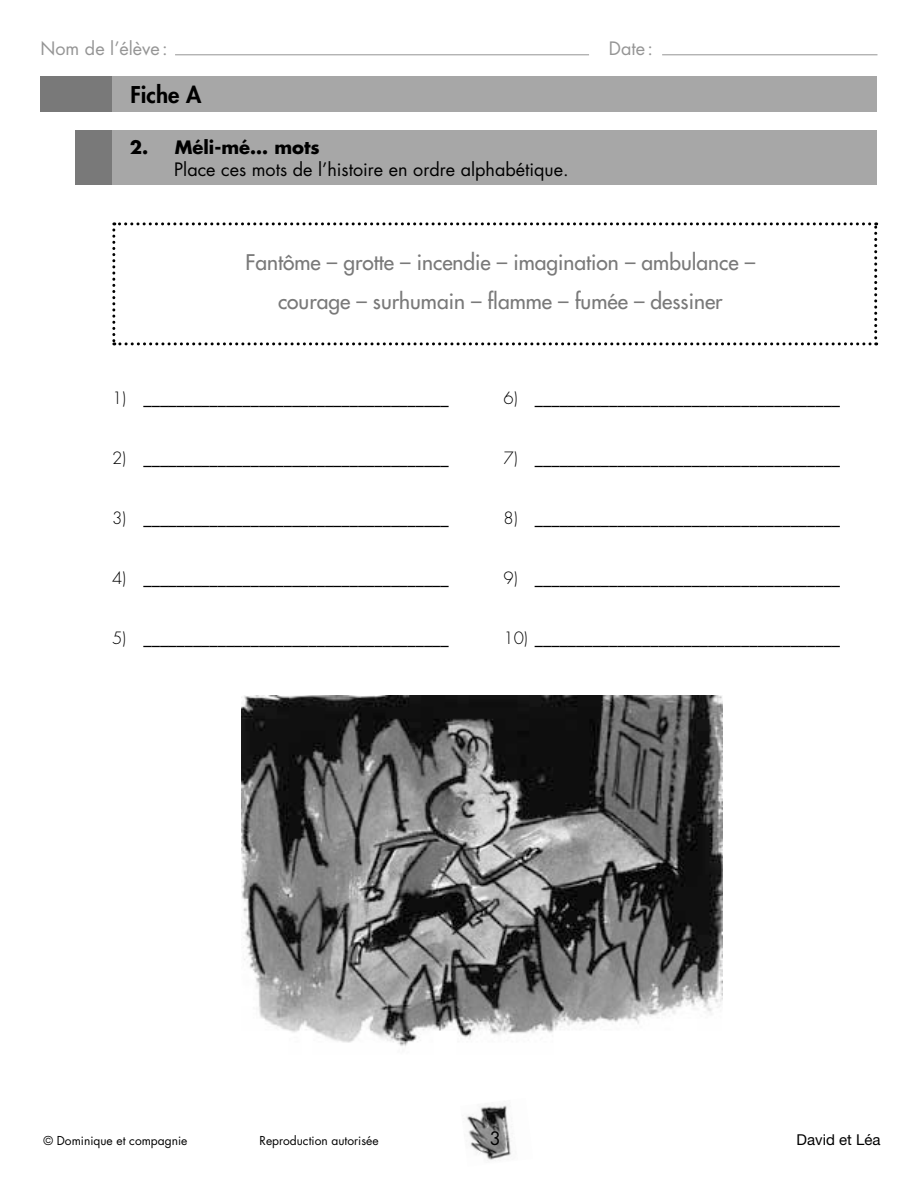
<style>
.page{position:relative;width:918px;height:1188px;background:#fff}
.page>*{position:absolute;margin:0;border:0;box-sizing:border-box;transform-origin:0 0}
.t1{font:800 22.5px "Futura";color:#000}
.t2{font:21px/39px "Futura";color:#797979;text-align:center}
.t3{font:18px "Futura";color:#000}
.t4{font:18px "Futura";color:#959595}
.t5{font:700 18px "Futura";color:#000}
.t6{font:300 16.5px "Futura";color:#000}
.t7{font:15px "Helvetica Neue";color:#000}
.t8{font:12px "Futura";color:#000}
</style>
<div class="page">
<hr style="left:175px;top:54px;width:414px;height:1px;background:#959595">
<hr style="left:662px;top:54px;width:215px;height:1px;background:#959595">
<img style="left:466px;top:1105px;width:45px;height:55px">
<div style="left:40px;top:76px;width:72px;height:36px;background:#797979"></div>
<div style="left:112px;top:76px;width:766px;height:36px;background:#a7a7a7"></div>
<svg style="left:112px;top:222px;width:765px;height:123px"></svg>
<div style="left:76px;top:130px;width:36px;height:55px;background:#797979"></div>
<div style="left:112px;top:130px;width:764px;height:55px;background:#a7a7a7"></div>
<img style="left:242px;top:695px;width:480px;height:352px">
<p class="t4" style="left:40px;top:36px;width:129px">Nom de l’élève:</p>
<p class="t4" style="left:609px;top:36px;width:46px">Date:</p>
<h1 class="t1" style="left:130px;top:80px;width:72px">Fiche A</h1>
<p class="t5" style="left:130px;top:135px;width:191px">2. Méli-mé… mots</p>
<p class="t3" style="left:174px;top:157px;width:396px">Place ces mots de l’histoire en ordre alphabétique.</p>
<p class="t2" style="left:245px;top:243px;width:511px">Fantôme – grotte – incendie – imagination – ambulance – courage – surhumain – flamme – fumée – dessiner</p>
<p class="t6" style="left:112px;top:388px;width:338px">1) _____________________________________</p>
<p class="t6" style="left:503px;top:388px;width:338px">6) _____________________________________</p>
<p class="t6" style="left:112px;top:448px;width:338px">2) _____________________________________</p>
<p class="t6" style="left:503px;top:448px;width:338px">7) _____________________________________</p>
<p class="t6" style="left:112px;top:508px;width:338px">3) _____________________________________</p>
<p class="t6" style="left:503px;top:508px;width:338px">8) _____________________________________</p>
<p class="t6" style="left:112px;top:568px;width:338px">4) _____________________________________</p>
<p class="t6" style="left:503px;top:568px;width:338px">9) _____________________________________</p>
<p class="t6" style="left:112px;top:628px;width:338px">5) _____________________________________</p>
<p class="t6" style="left:503px;top:628px;width:338px">10) _____________________________________</p>
<p class="t8" style="left:44px;top:1132px;width:145px">© Dominique et compagnie</p>
<p class="t8" style="left:260px;top:1132px;width:121px">Reproduction autorisée</p>
<p class="t3" style="left:490px;top:1125px;width:13px">3</p>
<p class="t7" style="left:797px;top:1130px;width:85px">David et Léa</p>
</div>
